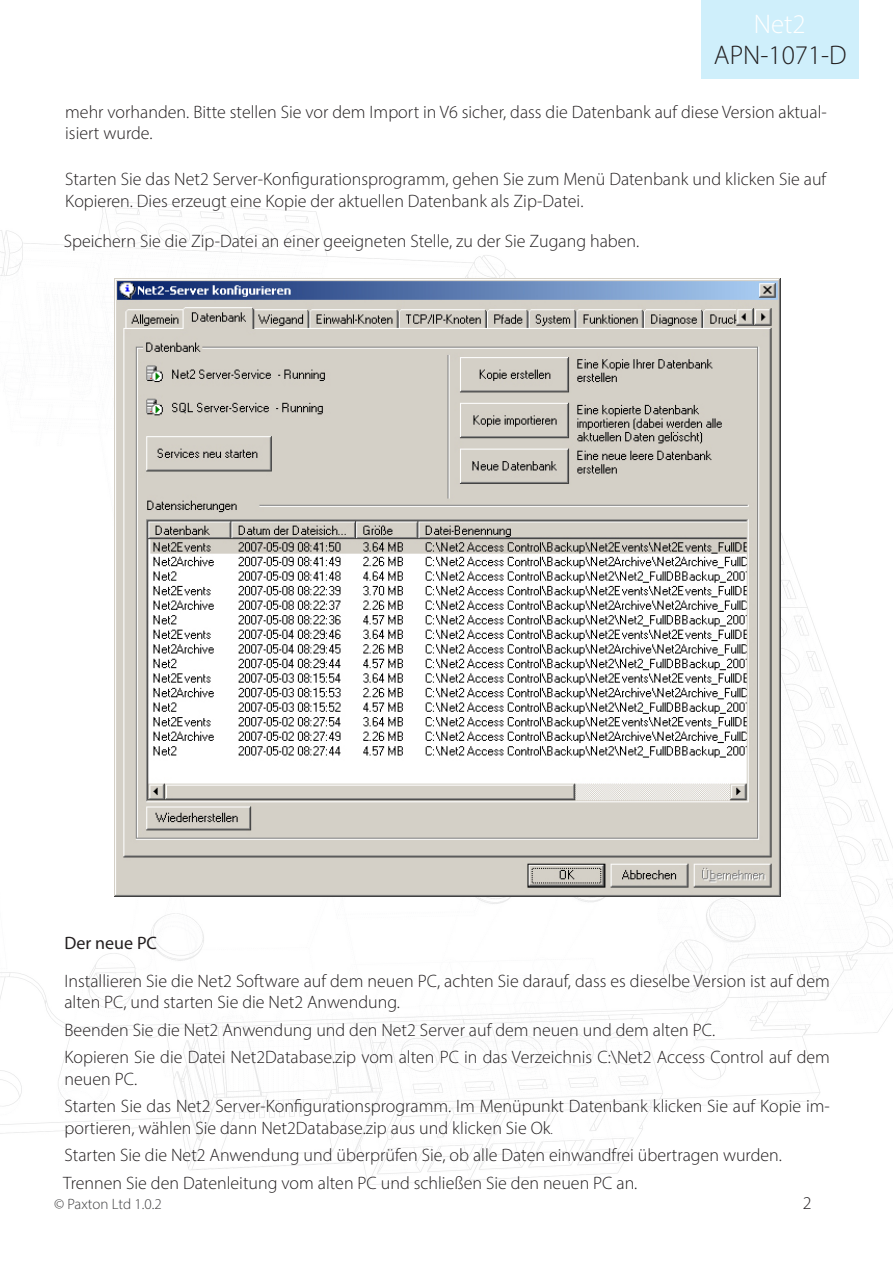
<style>
.page{position:relative;width:893px;height:1263px;background:#fff}
.page>*{position:absolute;margin:0;border:0;box-sizing:border-box;transform-origin:0 0}
.t1{font:300 27px "Myriad Pro";color:#231f20}
.t2{font:300 27px "Myriad Pro";color:#fff}
.Text_9pt{font:300 18px/21.6px "Myriad Pro";color:#231f20}
.Text{font:18px "Myriad Pro";color:#231f20}
.t3{font:300 15px "Myriad Pro";letter-spacing:-.005em;color:#3e3e3f}
.s1{font-size:13.5px}
</style>
<div class="page">
<img style="left:0;top:201px;width:893px;height:984px">
<div style="left:702px;top:0;width:157px;height:79px;background:#cfeffb"></div>
<img style="left:114px;top:279px;width:666px;height:617px">
<h1 class="t2" style="left:754px;top:8px;width:53px">Net2</h1>
<h1 class="t1" style="left:714px;top:39px;width:134px">APN-1071-D</h1>
<p class="Text_9pt" style="left:65px;top:101px;width:763px">mehr vorhanden. Bitte stellen Sie vor dem Import in V6 sicher, dass die Datenbank auf diese Version aktual&shy;isiert wurde.</p>
<p class="Text_9pt" style="left:65px;top:168px;width:763px">Starten Sie das Net2 Server-Konfigurationsprogramm, gehen Sie zum Menü Datenbank und klicken Sie auf<br>Kopieren. Dies erzeugt eine Kopie der aktuellen Datenbank als Zip-Datei.</p>
<p class="Text_9pt" style="left:64px;top:230px;width:577px">Speichern Sie die Zip-Datei an einer geeigneten Stelle, zu der Sie Zugang haben.</p>
<p class="Text" style="left:64px;top:932px;width:94px">Der neue PC</p>
<p class="Text_9pt" style="left:64px;top:970px;width:767px">Installieren Sie die Net2 Software auf dem neuen PC, achten Sie darauf, dass es dieselbe Version ist auf dem alten PC, und starten Sie die Net2 Anwendung.</p>
<p class="Text_9pt" style="left:64px;top:1019px;width:652px">Beenden Sie die Net2 Anwendung und den Net2 Server auf dem neuen und dem alten PC.</p>
<p class="Text_9pt" style="left:64px;top:1046px;width:767px">Kopieren Sie die Datei Net2Database.zip vom alten PC in das Verzeichnis C:\Net2 Access Control auf dem neuen PC.</p>
<p class="Text_9pt" style="left:64px;top:1095px;width:767px">Starten Sie das Net2 Server-Konfigurationsprogramm. Im Menüpunkt Datenbank klicken Sie auf Kopie im&shy;portieren, wählen Sie dann Net2Database.zip aus und klicken Sie Ok<span class="s1">.</span></p>
<p class="Text_9pt" style="left:64px;top:1144px;width:719px">Starten Sie die Net2 Anwendung und überprüfen Sie, ob alle Daten einwandfrei übertragen wurden.</p>
<p class="Text_9pt" style="left:63px;top:1172px;width:576px">Trennen Sie den Datenleitung vom alten PC und schließen Sie den neuen PC an.</p>
<p class="t3" style="left:54px;top:1195px;width:109px">© Paxton Ltd 1.0.2</p>
<p class="Text_9pt" style="left:803px;top:1192px;width:10px">2</p>
</div>
